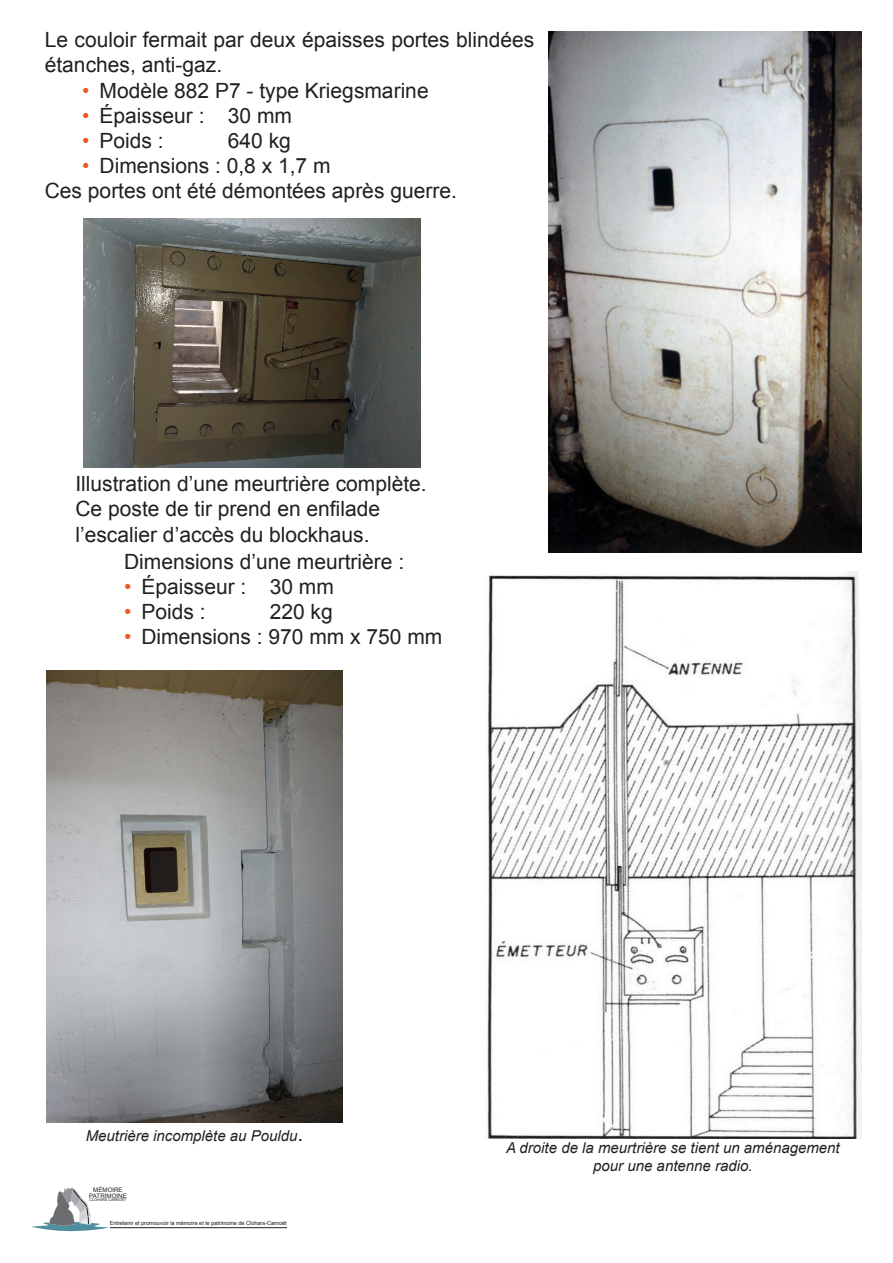
<style>
.page{position:relative;width:893px;height:1263px;background:#fff}
.page>*{position:absolute;margin:0;border:0;box-sizing:border-box;transform-origin:0 0}
.t1{font:21px/25.2px "Arial";color:#231f20}
.t2{font:italic 15px/18px "Arial";color:#231f20;text-align:center}
.t3{font:6.15px/5.6px "Arial";color:#231f20;text-align:center}
.t4{font:5.62px "Arial";letter-spacing:-.01em;color:#231f20}
.t5{font:3.75px "Arial";letter-spacing:-.015em;color:#231f20}
.s1{color:#f15921}
.s2{font-style:normal;font-size:21px}
</style>
<div class="page">
<svg style="left:32px;top:1187px;width:76px;height:44px"></svg>
<hr style="left:110px;top:1227px;width:177px;height:1px;background:#231f20">
<img style="left:46px;top:670px;width:297px;height:452px">
<img style="left:487px;top:572px;width:374px;height:566px">
<img style="left:83px;top:219px;width:337px;height:249px">
<img style="left:549px;top:32px;width:312px;height:520px">
<p class="t1" style="left:45px;top:27px;width:491px">Le couloir fermait par deux épaisses portes blindées étanches, anti-gaz.</p>
<p class="t1" style="left:82px;top:78px;width:348px"><span class="s1">•</span> Modèle 882 P7 - type Kriegsmarine</p>
<p class="t1" style="left:82px;top:103px;width:211px"><span class="s1">•</span> Épaisseur : 30 mm</p>
<p class="t1" style="left:82px;top:128px;width:83px"><span class="s1">•</span> Poids :</p>
<p class="t1" style="left:228px;top:128px;width:65px">640 kg</p>
<p class="t1" style="left:82px;top:153px;width:250px"><span class="s1">•</span> Dimensions : 0,8 x 1,7 m</p>
<p class="t1" style="left:45px;top:179px;width:414px">Ces portes ont été démontées après guerre.</p>
<p class="t1" style="left:75px;top:471px;width:353px">Illustration d’une meurtrière complète.</p>
<p class="t1" style="left:75px;top:497px;width:306px">Ce poste de tir prend en enfilade l’escalier d’accès du blockhaus.</p>
<p class="t1" style="left:124px;top:549px;width:282px">Dimensions d’une meurtrière :</p>
<p class="t1" style="left:124px;top:574px;width:211px"><span class="s1">•</span> Épaisseur : 30 mm</p>
<p class="t1" style="left:124px;top:599px;width:83px"><span class="s1">•</span> Poids :</p>
<p class="t1" style="left:270px;top:599px;width:65px">220 kg</p>
<p class="t1" style="left:124px;top:625px;width:320px"><span class="s1">•</span> Dimensions : 970 mm x 750 mm</p>
<p class="t2" style="left:86px;top:1127px;width:219px">Meutrière incomplète au Pouldu<span class="s2">.</span></p>
<p class="t3" style="left:89px;top:1187px;width:39px">MÉMOIRE<br>PATRIMOINE</p>
<p class="t5" style="left:90px;top:1197px;width:39px">CLOHARS-CARNOËT</p>
<p class="t4" style="left:110px;top:1219px;width:179px">Entretenir et promouvoir la mémoire et le patrimoine de Clohars-Carnoët</p>
<p class="t2" style="left:506px;top:1139px;width:335px">A droite de la meurtrière se tient un aménagement pour une antenne radio.</p>
</div>
